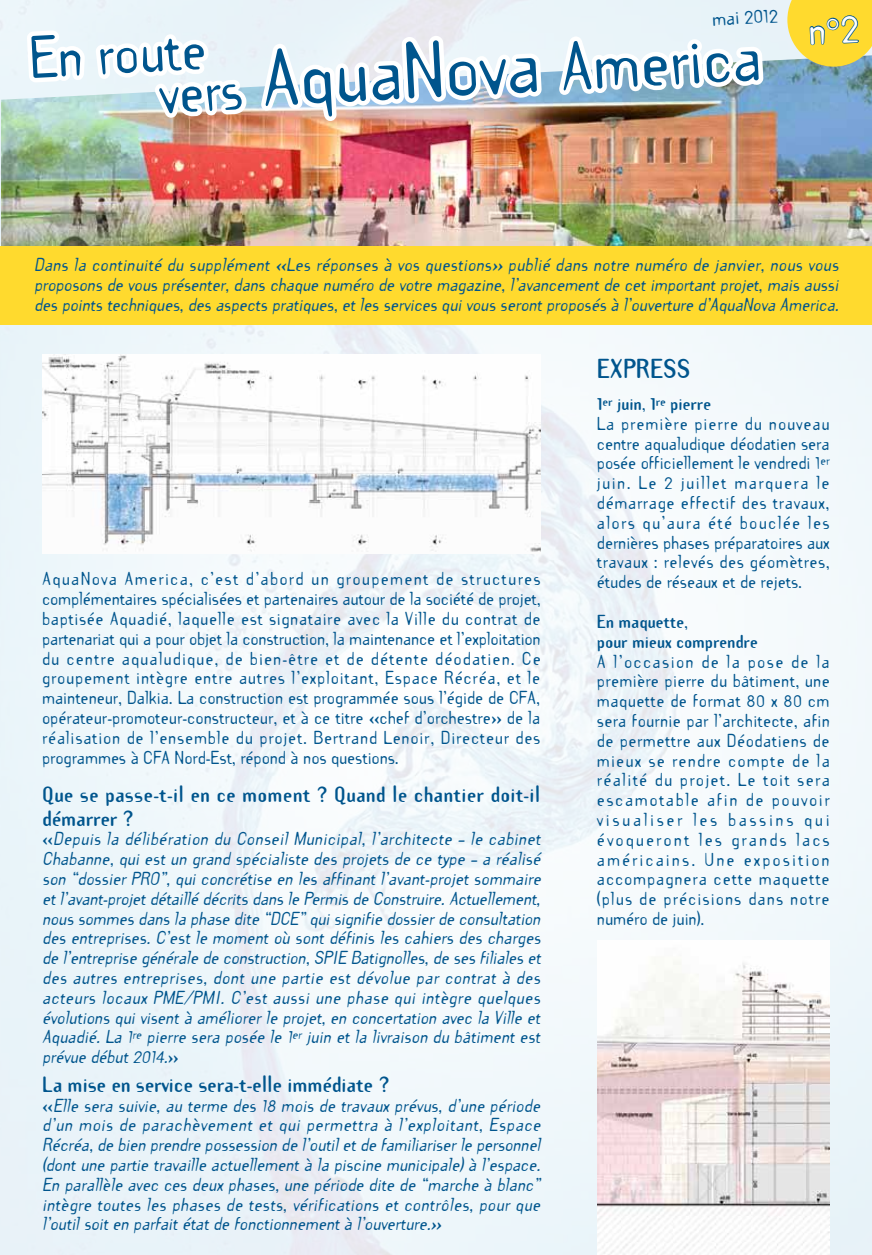
<style>
.page{position:relative;width:872px;height:1255px;background:#fff}
.page>*{position:absolute;margin:0;border:0;box-sizing:border-box;transform-origin:0 0}
.t1{font:71.1px "Template Gothic";color:#00558d}
.t2{font:52.5px "Template Gothic";color:#00558d}
.t3{font:700 24px "Template Gothic";color:#00558d}
.t4{font:700 19.5px/23.4px "Template Gothic";letter-spacing:-.005em;color:#00558d}
.t5{font:18px "Template Gothic";color:#00558d}
.t6{font:italic 16.5px/19.8px "Template Gothic";color:#00558d;text-align:justify}
.t7{font:16.5px/19.8px "Template Gothic";letter-spacing:.025em;color:#00558d;text-align:justify}
.t8{font:700 16.5px/19.8px "Template Gothic";letter-spacing:-.01em;color:#00558d}
.s1{font-size:60.9px}
.s2{font-style:normal}
.s3{font-weight:700}
</style>
<div class="page">
<img style="left:0;top:0;width:872px;height:1254px">
<img style="left:1px;top:55px;width:871px;height:192px">
<img style="left:42px;top:355px;width:499px;height:198px">
<img style="left:597px;top:940px;width:232px;height:314px">
<img style="left:255px;top:0;width:290px;height:440px">
<img style="left:553px;top:0;width:215px;height:431px">
<img style="left:22px;top:0;width:226px;height:437px">
<div style="left:0;top:247px;width:872px;height:78px;background:#ffda2e"></div>
<svg style="left:787px;top:0;width:85px;height:101px;background:#bbbd71"></svg>
<p class="t5" style="left:711px;top:6px;width:68px;rotate:-3deg">mai 2012</p>
<h2 class="t2" style="left:27px;top:21px;width:179px;rotate:-3deg">En route</h2>
<h1 class="t1" style="left:258px;top:28px;width:503px;rotate:-3deg">AquaNova <span class="s1">America</span></h1>
<h2 class="t2" style="left:157px;top:56px;width:86px;rotate:-3deg">vers</h2>
<p class="t6" style="left:34px;top:254px;width:810px">Dans la continuité du supplément «Les réponses à vos questions» publié dans notre numéro de janvier, nous vous proposonsde vousprésenter,danschaque numéro de votre magazine,l’avancementde cetimportantprojet,maisaussi despointstechniques,desaspectspratiques,etlesservicesquivousserontproposésà l’ouverture d’AquaNova America.</p>
<p class="t7" style="left:42px;top:568px;width:500px">AquaNova America, c’est d’abord un groupement de structures complémentaires spécialisées et partenaires autour de la société de projet, baptisée Aquadié, laquelle est signataire avec la Ville du contrat de partenariat qui a pour objet la construction, la maintenance et l’exploitation du centre aqualudique, de bien-être et de détente déodatien. Ce groupement intègre entre autres l’exploitant, Espace Récréa, et le mainteneur, Dalkia. La construction est programmée sous l’égide de CFA, opérateur-promoteur-constructeur, et à ce titre «chef d’orchestre» de la réalisation de l’ensemble du projet. Bertrand Lenoir, Directeur des programmes à CFA Nord-Est, répond à nos questions.</p>
<p class="t4" style="left:42px;top:781px;width:500px">Que se passe-t-il en ce moment ? Quand le chantier doit-il démarrer ?</p>
<p class="t6" style="left:42px;top:828px;width:504px"><span class="s2">«</span> Depuis la délibération du Conseil Municipal, l’architecte – le cabinet Chabanne, qui est un grand spécialiste des projets de ce type – a réalisé son “dossier PRO”, qui concrétise en les affinant l’avant-projet sommaire etl’avant-projetdétaillé décritsdansle Permisde Construire.Actuellement, noussommesdansla phase dite “DCE”quisignifie dossierde consultation des entreprises. C’est le moment où sont définis les cahiers des charges de l’entreprise générale de construction,SPIE Batignolles,de sesfilialeset des autres entreprises, dont une partie est dévolue par contrat à des acteurs locaux PME/PMI. C’est aussi une phase qui intègre quelques évolutions qui visent à améliorer le projet, en concertation avec la Ville et Aquadié. La 1<sup>re</sup> pierre sera posée le 1<sup>er</sup> juin et la livraison du bâtiment est prévue début2014.<span class="s2">»</span></p>
<p class="t4" style="left:42px;top:1071px;width:349px">La mise en service sera-t-elle immédiate ?</p>
<p class="t6" style="left:42px;top:1094px;width:504px"><span class="s2">«</span> Elle sera suivie, au terme des 18 mois de travaux prévus, d’une période d’un mois de parachèvement et qui permettra à l’exploitant, Espace Récréa,de bien prendre possession de l’outiletde familiariserle personnel (dontune partie travaille actuellementà la piscine municipale)à l’espace.<br>En parallèle avec ces deux phases, une période dite de “marche à blanc” intègre toutes les phases de tests, vérifications et contrôles, pour que l’outilsoiten parfaitétatde fonctionnementà l’ouverture.»</p>
<h3 class="t3" style="left:597px;top:352px;width:95px">Express</h3>
<p class="t7" style="left:597px;top:393px;width:234px;text-align:left"><span class="s3">1</span><sup>er</sup> <span class="s3">juin, 1</span><sup>re</sup> <span class="s3">pierre<br></span>La première pierre du nouveau centre aqualudique déodatien sera posée officiellement le vendredi 1<sup>er </sup>juin. Le 2 juillet marquera le démarrage effectif des travaux, alors qu’aura été bouclée les dernières phases préparatoires aux travaux : relevés des géomètres, études de réseaux et de rejets.</p>
<p class="t8" style="left:597px;top:610px;width:162px">En maquette,<br>pour mieux comprendre</p>
<p class="t7" style="left:597px;top:650px;width:234px">A l’occasion de la pose de la première pierre du bâtiment, une maquette de format 80 x 80 cm sera fournie par l’architecte, afin de permettre aux Déodatiens de mieux se rendre compte de la réalité du projet. Le toit sera escamotable afin de pouvoir visualiser les bassins qui évoqueront les grands lacs américains. Une exposition accompagnera cette maquette (plus de précisions dans notre numéro de juin).</p>
</div>
